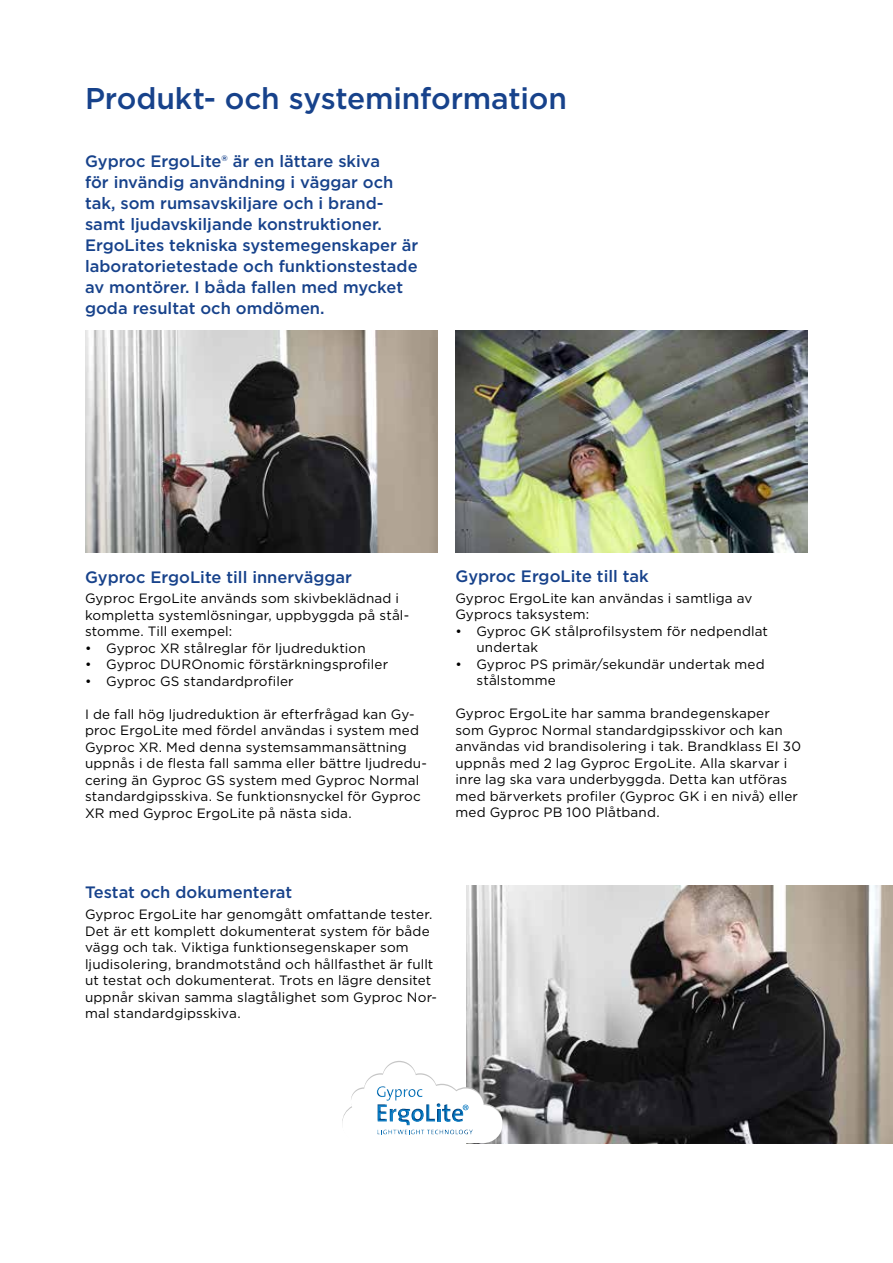
<style>
.page{position:relative;width:893px;height:1263px;background:#fff}
.page>*{position:absolute;margin:0;border:0;box-sizing:border-box;transform-origin:0 0}
.t1{font:500 30px "Gotham";letter-spacing:-.01em;color:#17428b}
.t2{font:500 16.5px/21px "Gotham";color:#17428b}
.t3{font:13.5px/16.5px "Gotham";letter-spacing:.01em;color:#000}
</style>
<div class="page">
<img style="left:85px;top:331px;width:352px;height:221px">
<img style="left:456px;top:331px;width:351px;height:221px">
<img style="left:467px;top:885px;width:426px;height:259px">
<svg style="left:342px;top:1061px;width:160px;height:82px"></svg>
<h1 class="t1" style="left:85px;top:78px;width:483px">Produkt- och systeminformation</h1>
<p class="t2" style="left:85px;top:151px;width:335px">Gyproc ErgoLite® är en lättare skiva<br>för invändig användning i väggar och tak, som rumsavskiljare och i brand&shy;samt ljudavskiljande konstruktioner.<br>ErgoLites tekniska systemegenskaper är laboratorietestade och funktionstestade av montörer. I båda fallen med mycket goda resultat och omdömen.</p>
<p class="t2" style="left:85px;top:566px;width:268px">Gyproc ErgoLite till innerväggar</p>
<p class="t3" style="left:85px;top:590px;width:326px">Gyproc ErgoLite används som skivbeklädnad i kompletta systemlösningar, uppbyggda på stål&shy;stomme. Till exempel:</p>
<p class="t3" style="left:85px;top:640px;width:282px">• Gyproc XR stålreglar för ljudreduktion</p>
<p class="t3" style="left:85px;top:656px;width:305px">• Gyproc DUROnomic förstärkningsprofiler</p>
<p class="t3" style="left:85px;top:673px;width:210px">• Gyproc GS standardprofiler</p>
<p class="t3" style="left:85px;top:706px;width:343px">I de fall hög ljudreduktion är efterfrågad kan Gy&shy;proc ErgoLite med fördel användas i system med Gyproc XR. Med denna systemsammansättning uppnås i de flesta fall samma eller bättre ljudredu&shy;cering än Gyproc GS system med Gyproc Normal standardgipsskiva. Se funktionsnyckel för Gyproc XR med Gyproc ErgoLite på nästa sida.</p>
<p class="t2" style="left:455px;top:565px;width:195px">Gyproc ErgoLite till tak</p>
<p class="t3" style="left:455px;top:589px;width:298px">Gyproc ErgoLite kan användas i samtliga av<br>Gyprocs taksystem:</p>
<p class="t3" style="left:476px;top:622px;width:293px;text-indent:-21px">• Gyproc GK stålprofilsystem för nedpendlat undertak</p>
<p class="t3" style="left:476px;top:655px;width:290px;text-indent:-21px">• Gyproc PS primär/sekundär undertak med stålstomme</p>
<p class="t3" style="left:455px;top:705px;width:347px">Gyproc ErgoLite har samma brandegenskaper som Gyproc Normal standardgipsskivor och kan användas vid brandisolering i tak. Brandklass EI 30 uppnås med 2 lag Gyproc ErgoLite. Alla skarvar i inre lag ska vara underbyggda. Detta kan utföras med bärverkets profiler (Gyproc GK i en nivå) eller med Gyproc PB 100 Plåtband.</p>
<p class="t2" style="left:85px;top:882px;width:209px">Testat och dokumenterat</p>
<p class="t3" style="left:85px;top:906px;width:354px">Gyproc ErgoLite har genomgått omfattande tester.<br>Det är ett komplett dokumenterat system för både vägg och tak. Viktiga funktionsegenskaper som ljudisolering, brandmotstånd och hållfasthet är fullt ut testat och dokumenterat. Trots en lägre densitet uppnår skivan samma slagtålighet som Gyproc Nor&shy;mal standardgipsskiva.</p>
</div>
